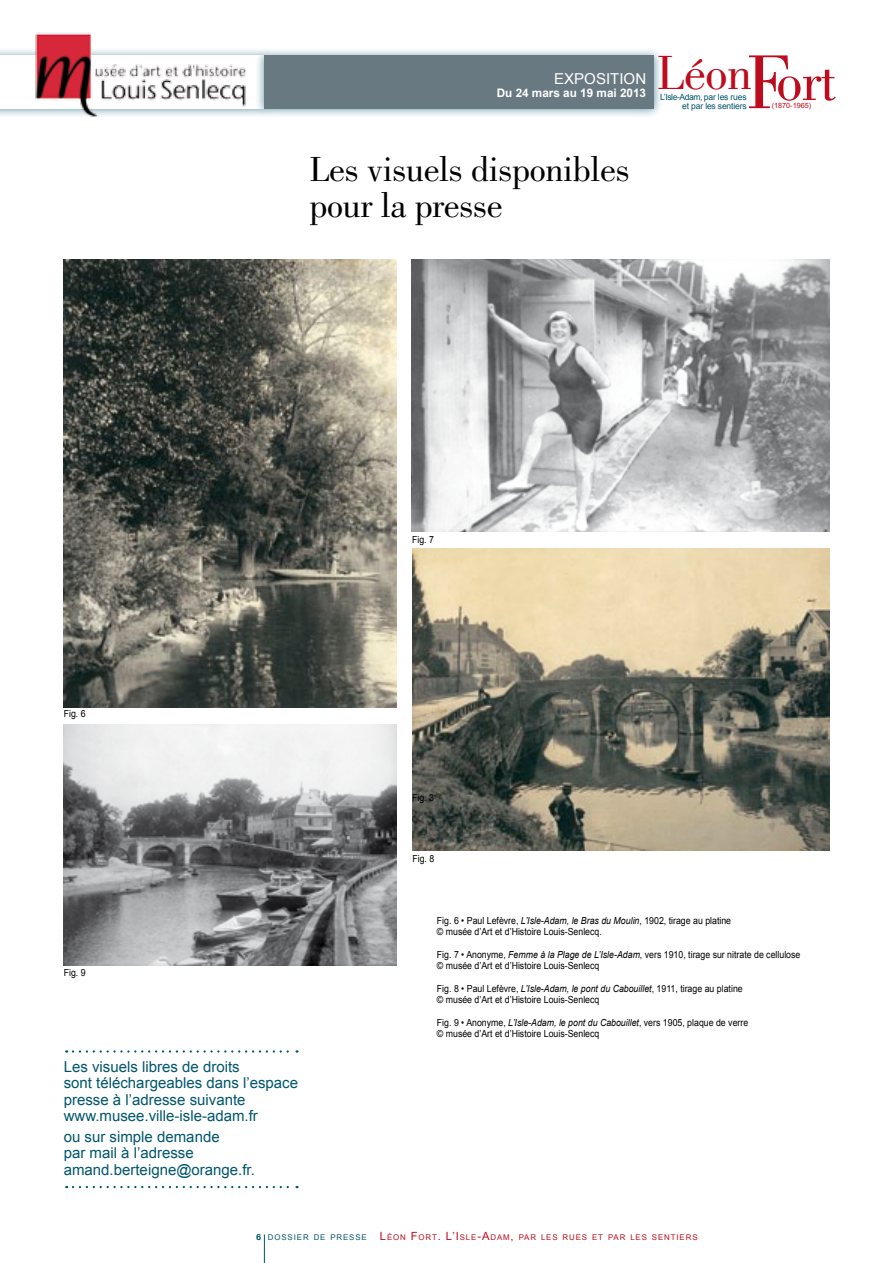
<style>
.page{position:relative;width:893px;height:1263px;background:#fff}
.page>*{position:absolute;margin:0;border:0;box-sizing:border-box;transform-origin:0 0}
.t1{font:49.65px "Bodoni";color:#bd0c1d}
.t2{font:36px/36px "Bodoni";letter-spacing:-.01em;color:#000}
.t3{font:15px/16.5px "Arial";color:#00566c}
.t4{font:15px "Arial";color:#fff}
.t5{font:9.75px/11.2px "Arial";color:#000;scale:.9 1}
.t6{font:8.55px/8.6px "Arial";letter-spacing:-.02em;color:#00566c;text-align:right}
.t7{font:7.8px "Arial";letter-spacing:.115em;color:#bd0c1d}
.t8{font:7.2px "Arial";color:#bd0c1d}
.s1{font-size:78.9px}
.s2{font-size:58.05px}
.s3{font-style:italic}
.s4{font-size:8.25px;color:#00566c}
.s5{color:#00566c}
.s6{font-size:11.25px}
</style>
<div class="page">
<img style="left:64px;top:724px;width:332px;height:241px">
<img style="left:412px;top:548px;width:417px;height:302px">
<svg style="left:264px;top:1234px;width:1px;height:29px"></svg>
<img style="left:64px;top:259px;width:332px;height:448px">
<img style="left:412px;top:259px;width:417px;height:272px">
<svg style="left:73px;top:1050px;width:225px;height:2px"></svg>
<svg style="left:73px;top:1186px;width:225px;height:2px"></svg>
<div style="left:255px;top:46px;width:408px;height:72px;background:#00566c;opacity:.6"></div>
<div style="left:264px;top:55px;width:390px;height:53px;background:#687981"></div>
<img style="left:17px;top:32px;width:245px;height:86px">
<h1 class="t1" style="left:657px;top:45px;width:181px">Léon<span class="s1">F</span><span class="s2">ort</span></h1>
<h3 class="t4" style="left:554px;top:70px;width:94px">EXPOSITION</h3>
<p class="t6" style="left:497px;top:93px;width:251px"><sup>Du</sup> <sup>24</sup> <sup>mars</sup> <sup>au</sup> <sup>19</sup> <sup>mai</sup> <sup>2013</sup> L’Isle-Adam, par les rues et par les sentiers</p>
<p class="t8" style="left:772px;top:102px;width:41px">(1870-1965)</p>
<h2 class="t2" style="left:310px;top:151px;width:322px">Les visuels disponibles pour la presse</h2>
<p class="t5" style="left:64px;top:708px;width:26px">Fig. 6</p>
<p class="t5" style="left:64px;top:967px;width:26px">Fig. 9</p>
<h3 class="t3" style="left:64px;top:1058px;width:236px">Les visuels libres de droits<br>sont téléchargeables dans l’espace presse à l’adresse suivante www.musee.ville-isle-adam.fr</h3>
<h3 class="t3" style="left:64px;top:1128px;width:193px">ou sur simple demande<br>par mail à l’adresse amand.berteigne@orange.fr.</h3>
<p class="t5" style="left:412px;top:533px;width:26px">Fig. 7</p>
<p class="t5" style="left:412px;top:792px;width:26px">Fig. 3</p>
<p class="t5" style="left:412px;top:852px;width:26px">Fig. 8</p>
<p class="t5" style="left:437px;top:915px;width:328px">Fig. 6 • Paul Lefèvre, <span class="s3">L’Isle-Adam, le Bras du Moulin</span>, 1902, tirage au platine © musée d’Art et d’Histoire Louis-Senlecq.</p>
<p class="t5" style="left:437px;top:949px;width:405px">Fig. 7 • Anonyme, <span class="s3">Femme à la Plage de L’Isle-Adam</span>, vers 1910, tirage sur nitrate de cellulose © musée d’Art et d’Histoire Louis-Senlecq</p>
<p class="t5" style="left:437px;top:983px;width:341px">Fig. 8 • Paul Lefèvre, <span class="s3">L’Isle-Adam, le pont du Cabouillet</span>, 1911, tirage au platine © musée d’Art et d’Histoire Louis-Senlecq</p>
<p class="t5" style="left:437px;top:1016px;width:347px">Fig. 9 • Anonyme, <span class="s3">L’Isle-Adam, le pont du Cabouillet</span>, vers 1905, plaque de verre © musée d’Art et d’Histoire Louis-Senlecq</p>
<p class="t7" style="left:256px;top:1233px;width:443px"><span class="s4">6</span> <span class="s5">DOSSIER DE PRESSE</span> <span class="s6">L</span>ÉON <span class="s6">F</span>ORT<span class="s6">. L’I</span> SLE<span class="s6">-A</span>DAM<span class="s6">,</span> PAR LES RUES ET PAR LES SENTIERS</p>
</div>
